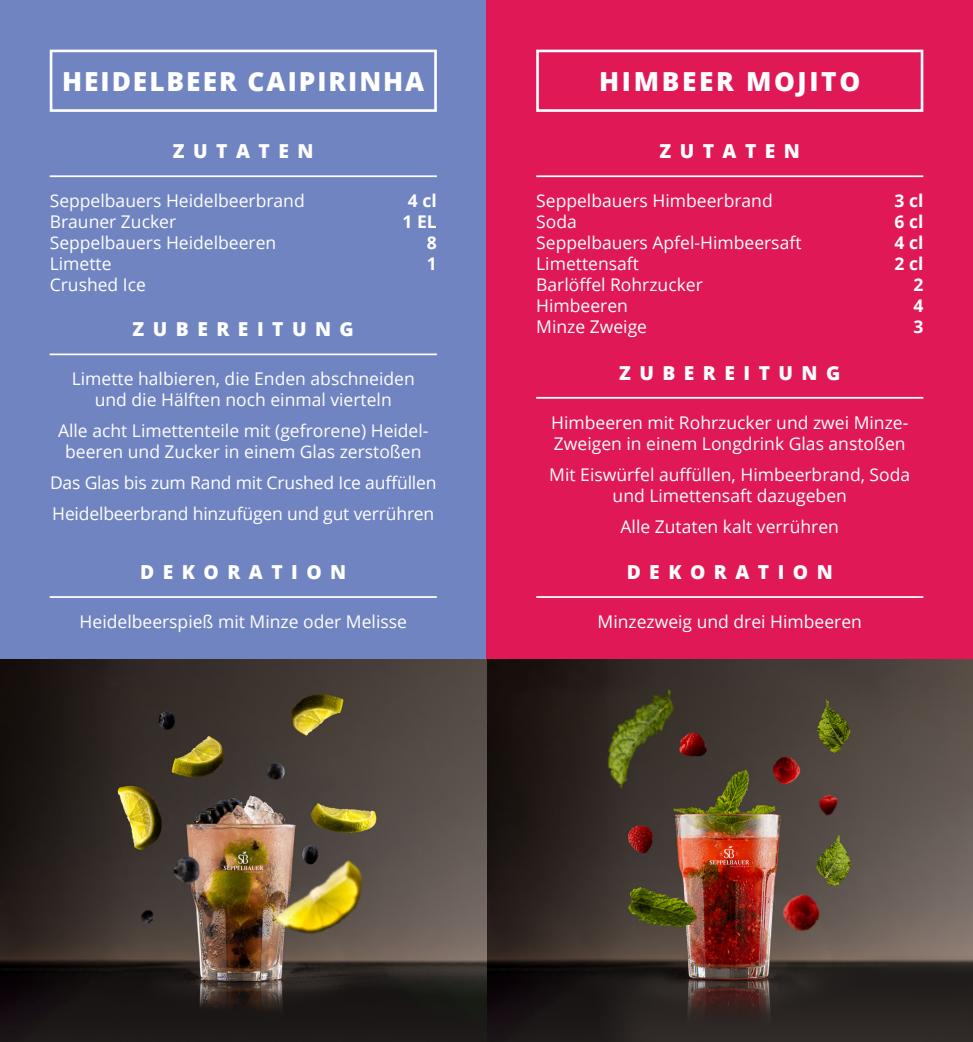
<style>
.page{position:relative;width:973px;height:1042px;background:#fff}
.page>*{position:absolute;margin:0;border:0;box-sizing:border-box;transform-origin:0 0}
.t1{font:800 26.25px "Open Sans";letter-spacing:.075em;color:#fff}
.t2{font:800 26.25px "Open Sans";letter-spacing:.1em;color:#fff}
.t3{font:800 19.25px "Open Sans";letter-spacing:.44em;color:#fff}
.t4{font:17.5px/21px "Open Sans";color:#fff}
.t5{font:700 17.5px/21px "Open Sans";color:#fff;text-align:right}
</style>
<div class="page">
<div style="left:0;top:0;width:486px;height:1042px;background:#7084c1"></div>
<div style="left:486px;top:0;width:486px;height:1042px;background:#e11856"></div>
<hr style="left:50px;top:175px;width:387px;height:2px;background:#fff">
<hr style="left:50px;top:353px;width:387px;height:2px;background:#fff">
<hr style="left:50px;top:596px;width:387px;height:2px;background:#fff">
<div style="left:50px;top:50px;width:387px;height:62px;border:3px solid #fff"></div>
<img style="left:486px;top:660px;width:486px;height:382px">
<svg style="left:0;top:660px;width:486px;height:382px;background:#473c30"></svg>
<hr style="left:536px;top:175px;width:387px;height:2px;background:#fff">
<hr style="left:536px;top:397px;width:387px;height:2px;background:#fff">
<hr style="left:536px;top:596px;width:387px;height:2px;background:#fff">
<div style="left:536px;top:50px;width:387px;height:62px;border:3px solid #fff"></div>
<img style="left:972px;top:660px;width:1px;height:382px">
<h1 class="t1" style="left:62px;top:62px;width:364px">HEIDELBEER CAIPIRINHA</h1>
<h1 class="t2" style="left:599px;top:62px;width:262px">HIMBEER MOJITO</h1>
<p class="t3" style="left:173px;top:137px;width:142px">ZUTATEN</p>
<p class="t4" style="left:50px;top:190px;width:256px">Seppelbauers Heidelbeerbrand<br>Brauner Zucker<br>Seppelbauers Heidelbeeren<br>Limette<br>Crushed Ice</p>
<p class="t3" style="left:133px;top:315px;width:223px">ZUBEREITUNG</p>
<p class="t3" style="left:659px;top:137px;width:142px">ZUTATEN</p>
<p class="t5" style="left:402px;top:190px;width:36px">4 cl<br>1 EL<br>8<br>1</p>
<p class="t4" style="left:536px;top:190px;width:267px">Seppelbauers Himbeerbrand<br>Soda<br>Seppelbauers Apfel-Himbeersaft<br>Limettensaft<br>Barlöffel Rohrzucker<br>Himbeeren<br>Minze Zweige</p>
<p class="t5" style="left:894px;top:190px;width:30px">3 cl<br>6 cl<br>4 cl<br>2 cl<br>2<br>4<br>3</p>
<p class="t4" style="left:72px;top:368px;width:344px;text-align:center">Limette halbieren, die Enden abschneiden und die Hälften noch einmal vierteln</p>
<p class="t4" style="left:58px;top:420px;width:372px;text-align:center">Alle acht Limettenteile mit (gefrorene) Heidel&shy;beeren und Zucker in einem Glas zerstoßen</p>
<p class="t4" style="left:50px;top:467px;width:388px;line-height:31px">Das Glas bis zum Rand mit Crushed Ice auffüllen<br>Heidelbeerbrand hinzufügen und gut verrühren</p>
<p class="t3" style="left:140px;top:557px;width:207px">DEKORATION</p>
<p class="t4" style="left:80px;top:611px;width:329px">Heidelbeerspieß mit Minze oder Melisse</p>
<p class="t3" style="left:619px;top:358px;width:223px">ZUBEREITUNG</p>
<p class="t4" style="left:551px;top:411px;width:358px">Himbeeren mit Rohrzucker und zwei Minze-<br>Zweigen in einem Longdrink Glas anstoßen</p>
<p class="t4" style="left:549px;top:463px;width:362px;text-align:center">Mit Eiswürfel auffüllen, Himbeerbrand, Soda und Limettensaft dazugeben</p>
<p class="t4" style="left:620px;top:515px;width:220px">Alle Zutaten kalt verrühren</p>
<p class="t3" style="left:626px;top:557px;width:207px">DEKORATION</p>
<p class="t4" style="left:597px;top:611px;width:266px">Minzezweig und drei Himbeeren</p>
</div>
